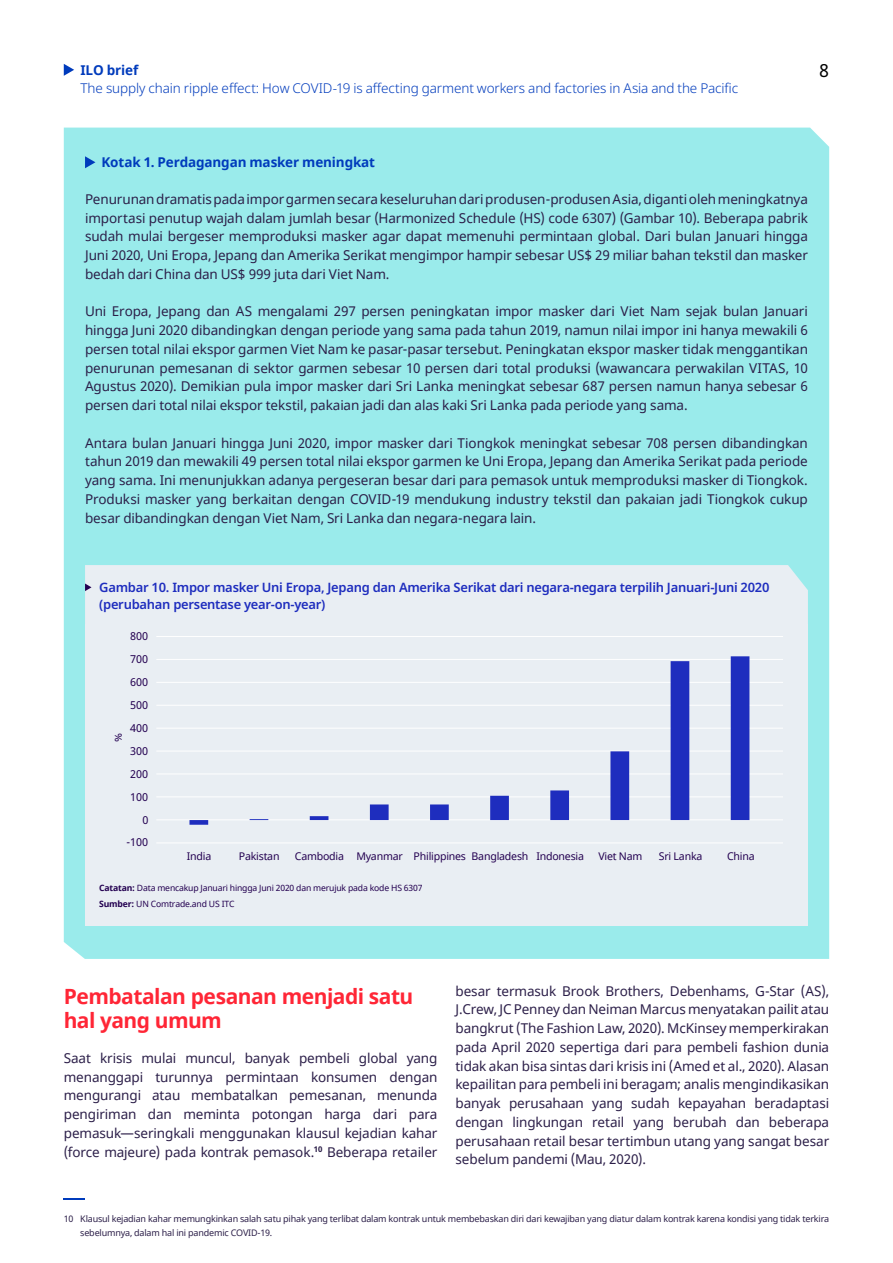
<style>
.page{position:relative;width:893px;height:1263px;background:#fff}
.page>*{position:absolute;margin:0;border:0;box-sizing:border-box;transform-origin:0 0}
.t1{font:700 21px/24px "Noto Sans";letter-spacing:-.025em;color:#ff2636}
.t2{font:18px "Noto Sans";color:#000}
.t3{font:13.5px/18.8px "Noto Sans";letter-spacing:-.01em;color:#2c1f49;text-align:justify}
.t4{font:300 13.5px "Noto Sans";letter-spacing:-.01em;color:#003bbc}
.t5{font:700 13.5px "Noto Sans";letter-spacing:-.01em;color:#003bbc}
.t6{font:600 12.9px/17.2px "Noto Sans";letter-spacing:-.02em;color:#1e2dbe}
.t7{font:10.95px/23px "Noto Sans";color:#230050;text-align:right}
.t8{font:10.65px "Noto Sans";letter-spacing:-.02em;color:#230050}
.t9{font:9px/13.5px "Noto Sans";letter-spacing:-.02em;color:#2c1f49}
.t10{font:8.55px/16.2px "Noto Sans";letter-spacing:-.02em;color:#230050}
.s1{font-weight:700}
</style>
<div class="page">
<div style="left:64px;top:128px;width:765px;height:831px;background:#9aebeb"></div>
<svg style="left:85px;top:156px;width:10px;height:12px"></svg>
<div style="left:85px;top:624px;width:723px;height:301px;background:#e9eef3"></div>
<div style="left:85px;top:565px;width:723px;height:59px;background:#e9eef3"></div>
<hr style="left:156px;top:819px;width:627px;height:1px;background:#fff">
<hr style="left:156px;top:842px;width:627px;height:1px;background:#fff">
<hr style="left:156px;top:796px;width:627px;height:1px;background:#fff">
<hr style="left:156px;top:773px;width:627px;height:1px;background:#fff">
<hr style="left:156px;top:751px;width:627px;height:1px;background:#fff">
<hr style="left:156px;top:728px;width:627px;height:1px;background:#fff">
<hr style="left:156px;top:705px;width:627px;height:1px;background:#fff">
<hr style="left:156px;top:682px;width:627px;height:1px;background:#fff">
<hr style="left:156px;top:659px;width:627px;height:1px;background:#fff">
<hr style="left:156px;top:636px;width:627px;height:1px;background:#fff">
<svg style="left:189px;top:656px;width:560px;height:169px"></svg>
<svg style="left:64px;top:1198px;width:21px;height:1px"></svg>
<svg style="left:64px;top:64px;width:10px;height:12px"></svg>
<p class="t5" style="left:80px;top:60px;width:59px">ILO brief</p>
<p class="t4" style="left:80px;top:78px;width:659px">The supply chain ripple effect: How COVID-19 is affecting garment workers and factories in Asia and the Pacific</p>
<h2 class="t2" style="left:819px;top:58px;width:11px">8</h2>
<p class="t5" style="left:102px;top:153px;width:275px">Kotak 1. Perdagangan masker meningkat</p>
<p class="t3" style="left:85px;top:190px;width:724px">Penurunan dramatis pada impor garmen secara keseluruhan dari produsen-produsen Asia, diganti oleh meningkatnya importasi penutup wajah dalam jumlah besar (Harmonized Schedule (HS) code 6307) (Gambar 10). Beberapa pabrik sudah mulai bergeser memproduksi masker agar dapat memenuhi permintaan global. Dari bulan Januari hingga Juni 2020, Uni Eropa, Jepang dan Amerika Serikat mengimpor hampir sebesar US$ 29 miliar bahan tekstil dan masker bedah dari China dan US$ 999 juta dari Viet Nam.</p>
<p class="t3" style="left:85px;top:302px;width:724px">Uni Eropa, Jepang dan AS mengalami 297 persen peningkatan impor masker dari Viet Nam sejak bulan Januari hingga Juni 2020 dibandingkan dengan periode yang sama pada tahun 2019, namun nilai impor ini hanya mewakili 6 persen total nilai ekspor garmen Viet Nam ke pasar-pasar tersebut. Peningkatan ekspor masker tidak menggantikan penurunan pemesanan di sektor garmen sebesar 10 persen dari total produksi (wawancara perwakilan VITAS, 10<br>Agustus 2020). Demikian pula impor masker dari Sri Lanka meningkat sebesar 687 persen namun hanya sebesar 6 persen dari total nilai ekspor tekstil, pakaian jadi dan alas kaki Sri Lanka pada periode yang sama.</p>
<p class="t3" style="left:85px;top:434px;width:724px">Antara bulan Januari hingga Juni 2020, impor masker dari Tiongkok meningkat sebesar 708 persen dibandingkan tahun 2019 dan mewakili 49 persen total nilai ekspor garmen ke Uni Eropa, Jepang dan Amerika Serikat pada periode yang sama. Ini menunjukkan adanya pergeseran besar dari para pemasok untuk memproduksi masker di Tiongkok.<br>Produksi masker yang berkaitan dengan COVID-19 mendukung industry tekstil dan pakaian jadi Tiongkok cukup besar dibandingkan dengan Viet Nam, Sri Lanka dan negara-negara lain.</p>
<p class="t6" style="left:99px;top:579px;width:672px">Gambar 10. Impor masker Uni Eropa, Jepang dan Amerika Serikat dari negara-negara terpilih Januari-Juni 2020 (perubahan persentase year-on-year)</p>
<p class="t7" style="left:127px;top:625px;width:23px">800<br>700<br>600<br>500<br>400<br>300<br>200<br>100<br>0 -100</p>
<p class="t7" style="left:107px;top:742px;width:11px;rotate:-90deg">%</p>
<p class="t8" style="left:187px;top:849px;width:26px">India</p>
<p class="t8" style="left:239px;top:849px;width:42px">Pakistan</p>
<p class="t8" style="left:295px;top:849px;width:291px">Cambodia Myanmar Philippines Bangladesh Indonesia</p>
<p class="t8" style="left:598px;top:849px;width:46px">Viet Nam</p>
<p class="t8" style="left:659px;top:849px;width:45px">Sri Lanka</p>
<p class="t8" style="left:727px;top:849px;width:29px">China</p>
<p class="t10" style="left:99px;top:880px;width:325px"><span class="s1">Catatan:</span> Data mencakup Januari hingga Juni 2020 dan merujuk pada kode HS 6307<br><span class="s1">Sumber:</span> UN Comtrade.and US ITC</p>
<h1 class="t1" style="left:64px;top:985px;width:351px">Pembatalan pesanan menjadi satu hal yang umum</h1>
<p class="t3" style="left:64px;top:1049px;width:375px">Saat krisis mulai muncul, banyak pembeli global yang menanggapi turunnya permintaan konsumen dengan mengurangi atau membatalkan pemesanan, menunda pengiriman dan meminta potongan harga dari para pemasuk—seringkali menggunakan klausul kejadian kahar (force majeure) pada kontrak pemasok.<sup>10</sup> Beberapa retailer</p>
<p class="t3" style="left:455px;top:982px;width:375px">besar termasuk Brook Brothers, Debenhams, G-Star (AS), J.Crew, JC Penney dan Neiman Marcus menyatakan pailit atau bangkrut (The Fashion Law, 2020). McKinsey memperkirakan pada April 2020 sepertiga dari para pembeli fashion dunia tidak akan bisa sintas dari krisis ini (Amed et al., 2020). Alasan kepailitan para pembeli ini beragam; analis mengindikasikan banyak perusahaan yang sudah kepayahan beradaptasi dengan lingkungan retail yang berubah dan beberapa perusahaan retail besar tertimbun utang yang sangat besar sebelum pandemi (Mau, 2020).</p>
<p class="t9" style="left:80px;top:1213px;width:750px;text-indent:-17px">10 Klausul kejadian kahar memungkinkan salah satu pihak yang terlibat dalam kontrak untuk membebaskan diri dari kewajiban yang diatur dalam kontrak karena kondisi yang tidak terkira sebelumnya, dalam hal ini pandemic COVID-19.</p>
</div>
